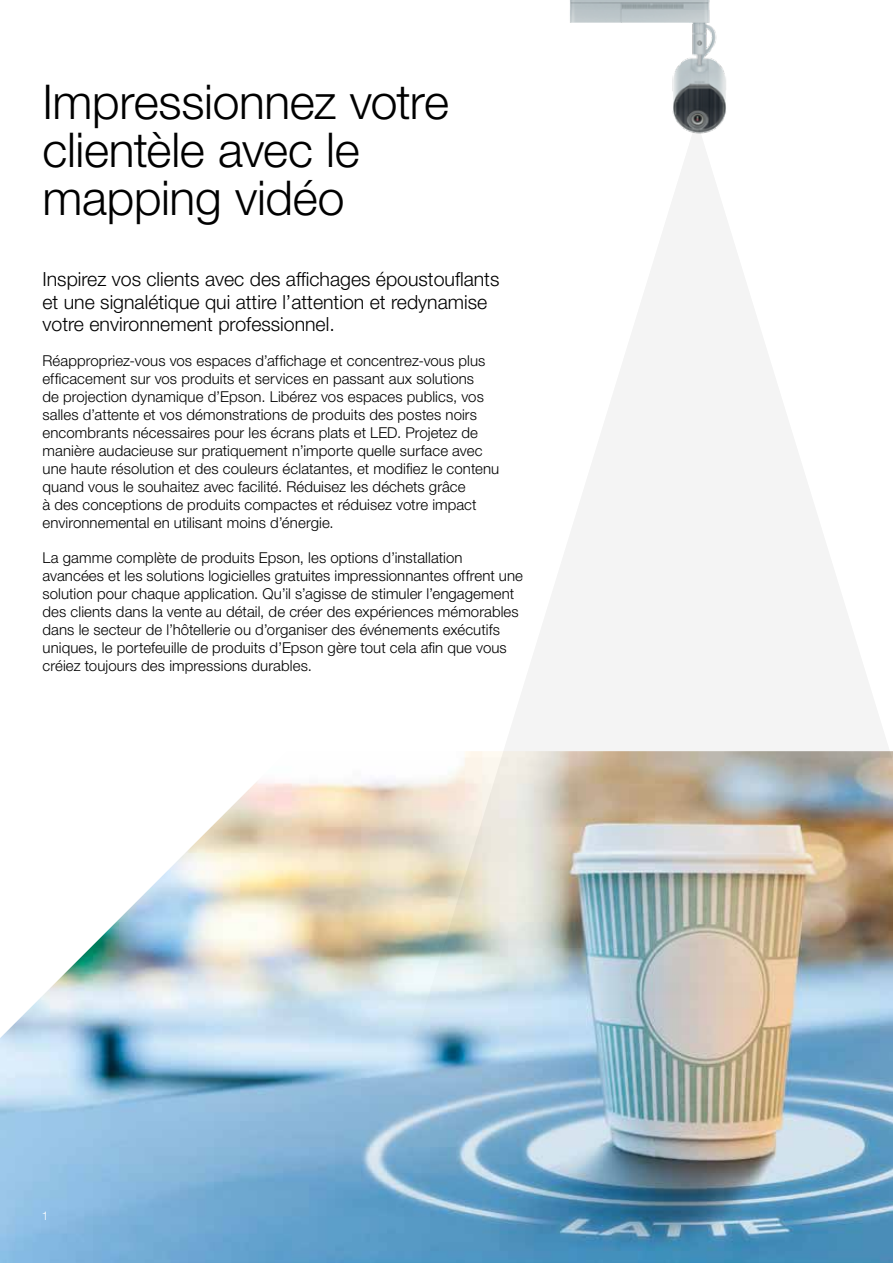
<style>
.page{position:relative;width:893px;height:1263px;background:#fff}
.page>*{position:absolute;margin:0;border:0;box-sizing:border-box;transform-origin:0 0}
.t1{font:300 48px/48px "Helvetica Neue LT Pro";letter-spacing:-.005em;color:#000}
.t2{font:300 19.5px/22.5px "Helvetica Neue LT Pro";color:#000}
.t3{font:300 15px/18px "Helvetica Neue LT Pro";letter-spacing:.005em;color:#000}
.t4{font:300 12px "Helvetica Neue LT Pro";color:#fff}
</style>
<div class="page">
<img style="left:0;top:780px;width:893px;height:483px">
<img style="left:570px;top:0;width:156px;height:119px">
<img style="left:379px;top:119px;width:514px;height:1037px">
<h1 class="t1" style="left:43px;top:77px;width:408px">Impressionnez votre clientèle avec le mapping vidéo</h1>
<h2 class="t2" style="left:43px;top:267px;width:458px">Inspirez vos clients avec des affichages époustouflants et une signalétique qui attire l’attention et redynamise votre environnement professionnel.</h2>
<p class="t3" style="left:43px;top:351px;width:458px">Réappropriez-vous vos espaces d’affichage et concentrez-vous plus efficacement sur vos produits et services en passant aux solutions<br>de projection dynamique d’Epson. Libérez vos espaces publics, vos salles d’attente et vos démonstrations de produits des postes noirs encombrants nécessaires pour les écrans plats et LED. Projetez de manière audacieuse sur pratiquement n’importe quelle surface avec une haute résolution et des couleurs éclatantes, et modifiez le contenu quand vous le souhaitez avec facilité. Réduisez les déchets grâce<br>à des conceptions de produits compactes et réduisez votre impact environnemental en utilisant moins d’énergie.</p>
<p class="t3" style="left:43px;top:548px;width:482px">La gamme complète de produits Epson, les options d’installation avancées et les solutions logicielles gratuites impressionnantes offrent une solution pour chaque application. Qu’il s’agisse de stimuler l’engagement des clients dans la vente au détail, de créer des expériences mémorables dans le secteur de l’hôtellerie ou d’organiser des événements exécutifs uniques, le portefeuille de produits d’Epson gère tout cela afin que vous créiez toujours des impressions durables.</p>
<p class="t4" style="left:42px;top:1208px;width:8px">1</p>
</div>
